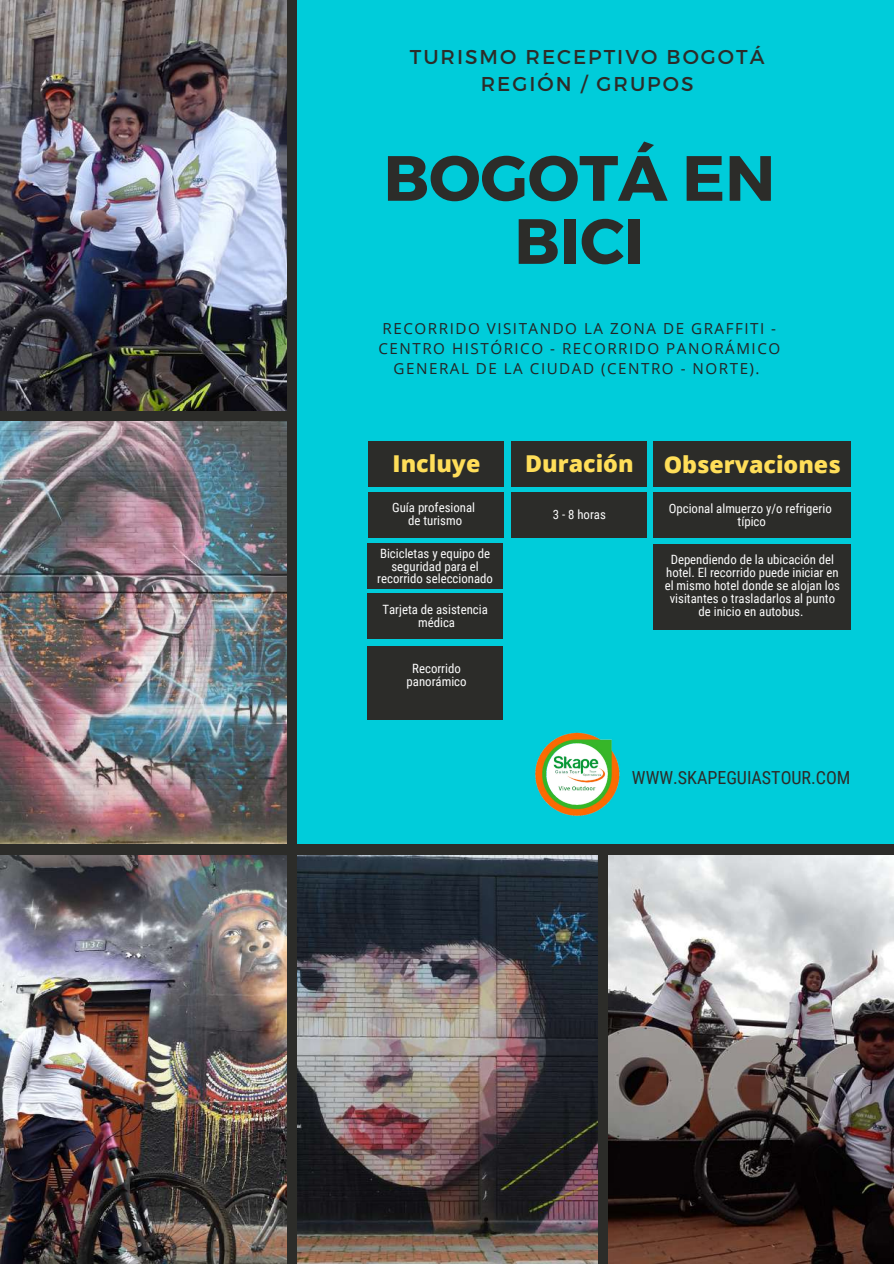
<style>
.page{position:relative;width:894px;height:1264px;background:#fff}
.page>*{position:absolute;margin:0;border:0;box-sizing:border-box;transform-origin:0 0}
.t1{font:700 63.75px/63px "Montserrat";color:#2c2c29;text-align:center}
.t2{font:800 23.25px "Open Sans";color:#ffde59}
.t3{font:19.95px/27px "Montserrat";letter-spacing:.1em;color:#2c2c29;text-align:center}
.t4{font:18px "Roboto Condensed";color:#2c2c29}
.t5{font:15.15px/20.2px "Open Sans";letter-spacing:.1em;color:#232425;text-align:center}
.t6{font:12.75px/12.8px "Roboto Condensed";color:#fcfcfc;text-align:center}
</style>
<div class="page">
<div style="left:0;top:0;width:893px;height:1263px;background:#2c2c29"></div>
<img style="left:0;top:0;width:286px;height:410px">
<div style="left:297px;top:0;width:596px;height:843px;background:#00ccda"></div>
<img style="left:0;top:421px;width:286px;height:422px">
<img style="left:297px;top:855px;width:300px;height:408px">
<img style="left:0;top:855px;width:286px;height:408px">
<img style="left:608px;top:855px;width:285px;height:408px">
<div style="left:369px;top:492px;width:135px;height:45px;background:#2c2c29"></div>
<div style="left:367px;top:544px;width:135px;height:45px;background:#2c2c29"></div>
<div style="left:367px;top:593px;width:135px;height:45px;background:#2c2c29"></div>
<div style="left:369px;top:441px;width:135px;height:45px;background:#2c2c29"></div>
<div style="left:511px;top:492px;width:135px;height:45px;background:#2c2c29"></div>
<div style="left:511px;top:441px;width:135px;height:45px;background:#2c2c29"></div>
<div style="left:367px;top:646px;width:135px;height:73px;background:#2c2c29"></div>
<div style="left:653px;top:492px;width:197px;height:45px;background:#2c2c29"></div>
<div style="left:653px;top:441px;width:197px;height:45px;background:#2c2c29"></div>
<div style="left:653px;top:544px;width:197px;height:85px;background:#2c2c29"></div>
<img style="left:535px;top:732px;width:85px;height:84px">
<h3 class="t3" style="left:409px;top:42px;width:356px">TURISMO RECEPTIVO BOGOTÁ<br>REGIÓN / GRUPOS</h3>
<h1 class="t1" style="left:383px;top:143px;width:393px">BOGOTÁ EN<br>BICI</h1>
<p class="t5" style="left:378px;top:318px;width:403px">RECORRIDO VISITANDO LA ZONA DE GRAFFITI -<br>CENTRO HISTÓRICO - RECORRIDO PANORÁMICO<br>GENERAL DE LA CIUDAD (CENTRO - NORTE).</p>
<h2 class="t2" style="left:392px;top:447px;width:89px">Incluye</h2>
<p class="t6" style="left:392px;top:501px;width:84px">Guía profesional de turismo</p>
<p class="t6" style="left:377px;top:547px;width:117px">Bicicletas y equipo de seguridad para el recorrido seleccionado</p>
<p class="t6" style="left:382px;top:603px;width:107px">Tarjeta de asistencia médica</p>
<p class="t6" style="left:406px;top:662px;width:61px">Recorrido panorámico</p>
<h2 class="t2" style="left:525px;top:447px;width:110px">Duración</h2>
<p class="t6" style="left:552px;top:508px;width:55px">3 - 8 horas</p>
<h2 class="t2" style="left:663px;top:448px;width:178px">Observaciones</h2>
<p class="t6" style="left:668px;top:502px;width:164px">Opcional almuerzo y/o refrigerio típico</p>
<p class="t6" style="left:664px;top:553px;width:177px">Dependiendo de la ubicación del hotel. El recorrido puede iniciar en el mismo hotel donde se alojan los visitantes o trasladarlos al punto de inicio en autobus.</p>
<h3 class="t4" style="left:631px;top:767px;width:220px">WWW.SKAPEGUIASTOUR.COM</h3>
</div>
